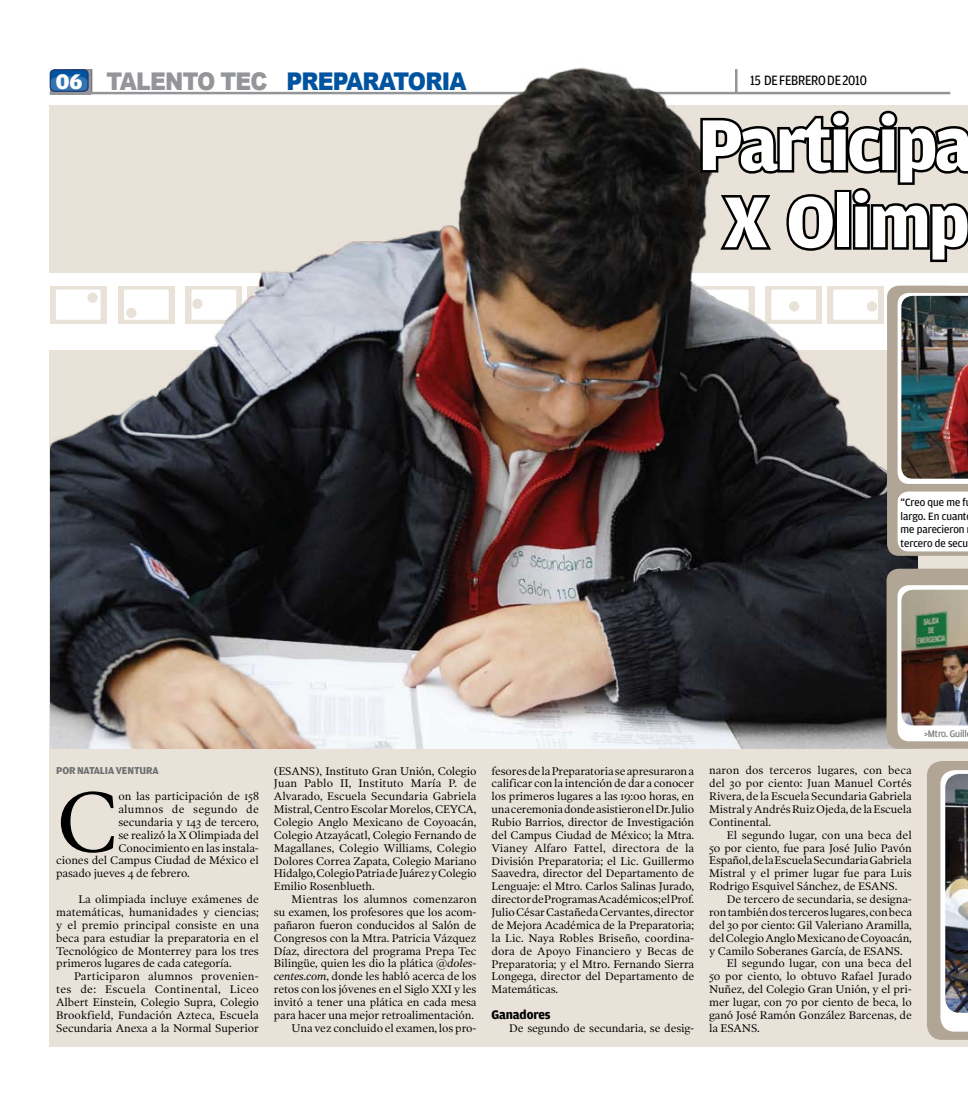
<style>
.page{position:relative;width:968px;height:1113px;background:#fff}
.page>*{position:absolute;margin:0;border:0;box-sizing:border-box;transform-origin:0 0}
.t1{font:86.38px "Poynter OS Text One";color:#000}
.t2{font:700 76.25px/77.1px "Amplitude";letter-spacing:-.04em;color:#fff;text-align:center}
.t3{font:900 24.38px "Arial";letter-spacing:-.035em;color:#00539f;scale:.9 1}
.t4{font:14.38px "Amplitude";letter-spacing:-.015em;color:#000;scale:.9 1}
.t5{font:700 13.12px "Amplitude";letter-spacing:-.01em;color:#000}
.t6{font:11.25px/12.9px "Poynter OS Text One";letter-spacing:-.01em;color:#000;text-align:justify}
.t7{font:11.25px/13.5px "Amplitude";color:#000}
.t8{font:11.25px "Poynter OS Text One";letter-spacing:.02em;color:#000}
.t9{font:700 10.62px "Amplitude";letter-spacing:-.015em;color:#6d6f71}
.t10{font:10px "Amplitude";letter-spacing:-.015em;color:#6d6f71}
.s1{font-family:"Amplitude";font-size:22.5px;color:#fff}
.s2{color:#939598}
.s3{font-style:italic}
</style>
<div class="page">
<div style="left:50px;top:350px;width:917px;height:696px;background:#e8e2d9"></div>
<hr style="left:50px;top:92px;width:900px;height:2px;background:#939598">
<img style="left:50px;top:67px;width:867px;height:681px">
<svg style="left:697px;top:108px;width:270px;height:156px"></svg>
<svg style="left:886px;top:568px;width:81px;height:180px"></svg>
<svg style="left:886px;top:286px;width:81px;height:270px"></svg>
<svg style="left:927px;top:761px;width:40px;height:279px"></svg>
<img style="left:901px;top:590px;width:66px;height:135px">
<img style="left:901px;top:296px;width:66px;height:183px">
<img style="left:945px;top:774px;width:22px;height:239px">
<div style="left:87px;top:293px;width:11px;height:10px;background:#e8e2d9;border-radius:50%"></div>
<div style="left:126px;top:308px;width:10px;height:10px;background:#e8e2d9;border-radius:50%"></div>
<div style="left:192px;top:299px;width:10px;height:10px;background:#e8e2d9;border-radius:50%"></div>
<div style="left:788px;top:301px;width:11px;height:10px;background:#e8e2d9;border-radius:50%"></div>
<div style="left:866px;top:301px;width:11px;height:10px;background:#e8e2d9;border-radius:50%"></div>
<h3 class="t3" style="left:56px;top:68px;width:458px"><span class="s1">06</span> <span class="s2">TALENTO TEC</span> PREPARATORIA</h3>
<p class="t4" style="left:750px;top:72px;width:131px">15 DE FEBRERO DE 2010</p>
<h2 class="t2" style="left:698px;top:107px;width:277px">Participa<br>X Olimp</h2>
<p class="t7" style="left:900px;top:496px;width:69px">“Creo que me f largo. En cuant me parecieron tercero de secu</p>
<p class="t9" style="left:56px;top:765px;width:104px">POR NATALIA VENTURA</p>
<h1 class="t1" style="left:56px;top:768px;width:65px">C</h1>
<p class="t6" style="left:118px;top:789px;width:142px">on las participación de 158</p>
<p class="t8" style="left:118px;top:802px;width:142px">alumnos de segundo de</p>
<p class="t6" style="left:118px;top:815px;width:142px">secundaria y 143 de tercero,</p>
<p class="t6" style="left:118px;top:828px;width:142px">se realizó la X Olimpiada del</p>
<p class="t6" style="left:118px;top:841px;width:142px">Conocimiento en las instala-</p>
<p class="t6" style="left:56px;top:854px;width:204px">ciones del Campus Ciudad de México el</p>
<p class="t6" style="left:56px;top:866px;width:135px">pasado jueves 4 de febrero.</p>
<p class="t6" style="left:56px;top:892px;width:204px;text-indent:22px">La olimpiada incluye exámenes de matemáticas, humanidades y ciencias; y el premio principal consiste en una beca para estudiar la preparatoria en el Tecnológico de Monterrey para los tres primeros lugares de cada categoría.</p>
<p class="t6" style="left:56px;top:969px;width:204px;text-indent:18px">Participaron alumnos provenien&shy;tes de: Escuela Continental, Liceo Albert Einstein, Colegio Supra, Colegio Brookfield, Fundación Azteca, Escuela Secundaria Anexa a la Normal Superior</p>
<p class="t6" style="left:274px;top:764px;width:204px">(ESANS), Instituto Gran Unión, Colegio Juan Pablo II, Instituto María P. de Alvarado, Escuela Secundaria Gabriela Mistral, Centro Escolar Morelos, CEYCA, Colegio Anglo Mexicano de Coyoacán, Colegio Atzayácatl, Colegio Fernando de Magallanes, Colegio Williams, Colegio Dolores Correa Zapata, Colegio Mariano Hidalgo, Colegio Patria de Juárez y Colegio Emilio Rosenblueth.</p>
<p class="t6" style="left:274px;top:892px;width:204px;text-align:right">Mientras los alumnos comenzaron<br>su examen, los profesores que los acom&shy;pañaron fueron conducidos al Salón de Congresos con la Mtra. Patricia Vázquez Díaz, directora del programa Prepa Tec Bilingüe, quien les dio la plática <span class="s3">@doles&shy;centes.com</span>, donde les habló acerca de los retos con los jóvenes en el Siglo XXI y les invitó a tener una plática en cada mesa para hacer una mejor retroalimentación.<br>Una vez concluido el examen, los pro-</p>
<p class="t6" style="left:491px;top:764px;width:204px">fesores de la Preparatoria se apresuraron a calificar con la intención de dar a conocer los primeros lugares a las 19:00 horas, en una ceremonia donde asistieron el Dr. Julio Rubio Barrios, director de Investigación del Campus Ciudad de México; la Mtra.<br>Vianey Alfaro Fattel, directora de la División Preparatoria; el Lic. Guillermo Saavedra, director del Departamento de Lenguaje: el Mtro. Carlos Salinas Jurado, director de Programas Académicos; el Prof.<br>Julio César Castañeda Cervantes, director de Mejora Académica de la Preparatoria; la Lic. Naya Robles Briseño, coordina&shy;dora de Apoyo Financiero y Becas de Preparatoria; y el Mtro. Fernando Sierra Longega, director del Departamento de Matemáticas.</p>
<p class="t5" style="left:491px;top:1007px;width:61px">Ganadores</p>
<p class="t6" style="left:509px;top:1021px;width:186px">De segundo de secundaria, se desig-</p>
<p class="t6" style="left:709px;top:764px;width:204px">naron dos terceros lugares, con beca del 30 por ciento: Juan Manuel Cortés Rivera, de la Escuela Secundaria Gabriela Mistral y Andrés Ruiz Ojeda, de la Escuela Continental.</p>
<p class="t6" style="left:709px;top:828px;width:204px;text-indent:18px">El segundo lugar, con una beca del 50 por ciento, fue para José Julio Pavón Español, de la Escuela Secundaria Gabriela Mistral y el primer lugar fue para Luis Rodrigo Esquivel Sánchez, de ESANS.</p>
<p class="t6" style="left:726px;top:892px;width:186px">De tercero de secundaria, se designa-</p>
<p class="t6" style="left:709px;top:905px;width:204px">ron también dos terceros lugares, con beca</p>
<p class="t6" style="left:709px;top:918px;width:204px">del 30 por ciento: Gil Valeriano Aramilla,</p>
<p class="t6" style="left:709px;top:931px;width:204px">del Colegio Anglo Mexicano de Coyoacán,</p>
<p class="t6" style="left:709px;top:944px;width:195px">y Camilo Soberanes García, de ESANS.</p>
<p class="t6" style="left:726px;top:956px;width:186px">El segundo lugar, con una beca del</p>
<p class="t6" style="left:709px;top:969px;width:204px">50 por ciento, lo obtuvo Rafael Jurado</p>
<p class="t6" style="left:709px;top:982px;width:204px">Nuñez, del Colegio Gran Unión, y el pri-</p>
<p class="t6" style="left:709px;top:995px;width:204px">mer lugar, con 70 por ciento de beca, lo</p>
<p class="t6" style="left:709px;top:1008px;width:204px">ganó José Ramón González Barcenas, de</p>
<p class="t6" style="left:709px;top:1021px;width:52px">la ESANS.</p>
<p class="t10" style="left:924px;top:728px;width:44px">&gt;Mtro. Guill</p>
</div>
